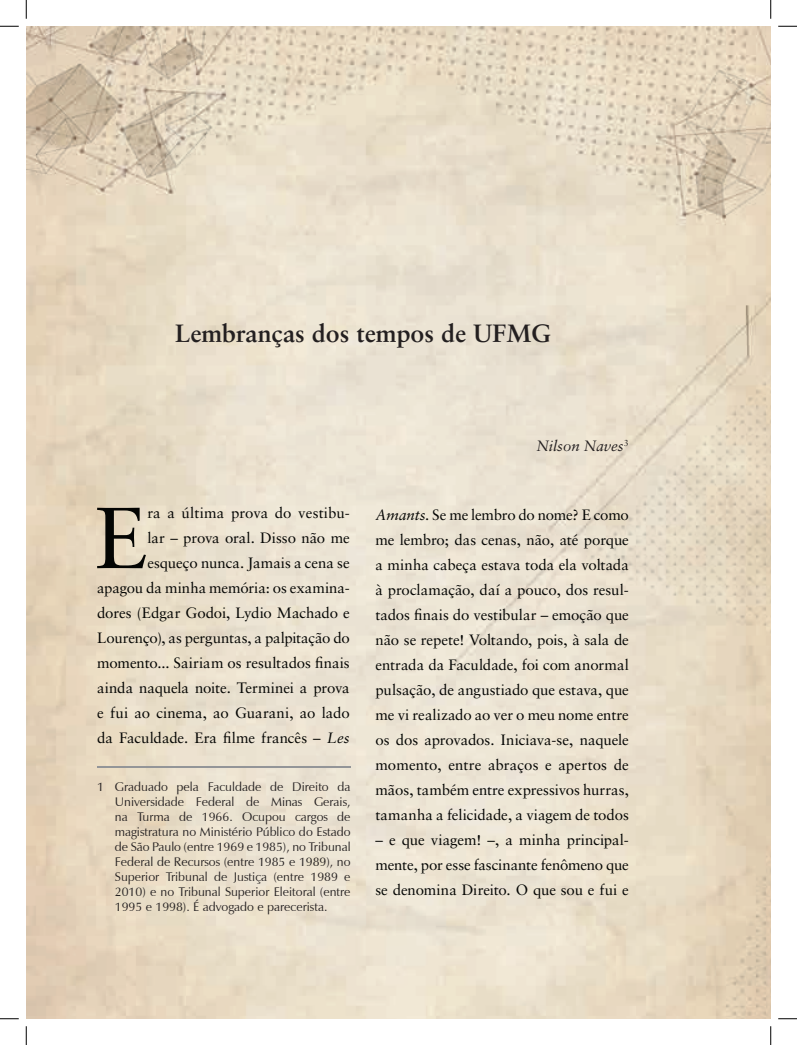
<style>
.page{position:relative;width:797px;height:1045px;background:#fff}
.page>*{position:absolute;margin:0;border:0;box-sizing:border-box;transform-origin:0 0}
.t1{font:86.62px "Sabon LT Std";color:#040503}
.t2{font:700 25px "Sabon LT Std";color:#231f20}
.t3{font:15px/25px "Sabon LT Std";letter-spacing:-.005em;color:#040503;text-align:justify}
.t4{font:italic 15px "Sabon LT Std";color:#231f20}
.t5{font:12.5px/15px "Zapf Humanist 601 BT";color:#231f20;text-align:justify}
.s1{font-style:italic}
</style>
<div class="page">
<img style="left:26px;top:26px;width:744px;height:992px">
<hr style="left:97px;top:767px;width:253px;height:1px;background:#939598">
<svg style="left:0;top:25px;width:19px;height:2px"></svg>
<svg style="left:778px;top:25px;width:19px;height:2px"></svg>
<svg style="left:0;top:1018px;width:19px;height:1px"></svg>
<svg style="left:778px;top:1018px;width:19px;height:1px"></svg>
<svg style="left:25px;top:0;width:2px;height:19px"></svg>
<svg style="left:25px;top:1026px;width:2px;height:19px"></svg>
<svg style="left:770px;top:0;width:1px;height:19px"></svg>
<svg style="left:770px;top:1026px;width:1px;height:19px"></svg>
<svg style="left:315px;top:657px;width:8px;height:11px"></svg>
<svg style="left:223px;top:732px;width:8px;height:11px"></svg>
<svg style="left:414px;top:608px;width:8px;height:12px"></svg>
<h2 class="t2" style="left:175px;top:318px;width:377px">Lembranças dos tempos de UFMG</h2>
<p class="t4" style="left:536px;top:437px;width:94px">Nilson Naves<sup>3</sup></p>
<p class="t3" style="left:97px;top:500px;width:254px;text-align:right">ra a última prova do vestibu-<br>lar – prova oral. Disso não me esqueço nunca. Jamais a cena se<br>apagou da minha memória: os examina&shy;dores (Edgar Godoi, Lydio Machado e Lourenço), as perguntas, a palpitação do momento... Sairiam os resultados nais ainda naquela noite. Terminei a prova e fui ao cinema, ao Guarani, ao lado da Faculdade. Era lme francês – <span class="s1">Les</span></p>
<p class="t3" style="left:375px;top:502px;width:255px"><span class="s1">Amants</span>. Se me lembro do nome? E como me lembro; das cenas, não, até porque a minha cabeça estava toda ela voltada à proclamação, daí a pouco, dos resul&shy;tados nais do vestibular – emoção que não se repete! Voltando, pois, à sala de entrada da Faculdade, foi com anormal pulsação, de angustiado que estava, que me vi realizado ao ver o meu nome entre os dos aprovados. Iniciava-se, naquele momento, entre abraços e apertos de mãos, também entre expressivos hurras, tamanha a felicidade, a viagem de todos</p>
<p class="t3" style="left:375px;top:827px;width:255px">– e que viagem! –, a minha principal&shy;mente, por esse fascinante fenômeno que se denomina Direito. O que sou e fui e</p>
<h1 class="t1" style="left:94px;top:486px;width:54px">E</h1>
<p class="t5" style="left:115px;top:779px;width:237px;text-indent:-18px">1 Graduado pela Faculdade de Direito da Universidade Federal de Minas Gerais, na Turma de 1966. Ocupou cargos de magistratura no Ministério Público do Estado de São Paulo (entre 1969 e 1985), no Tribunal Federal de Recursos (entre 1985 e 1989), no Superior Tribunal de Justiça (entre 1989 e 2010) e no Tribunal Superior Eleitoral (entre 1995 e 1998). É advogado e parecerista.</p>
</div>
